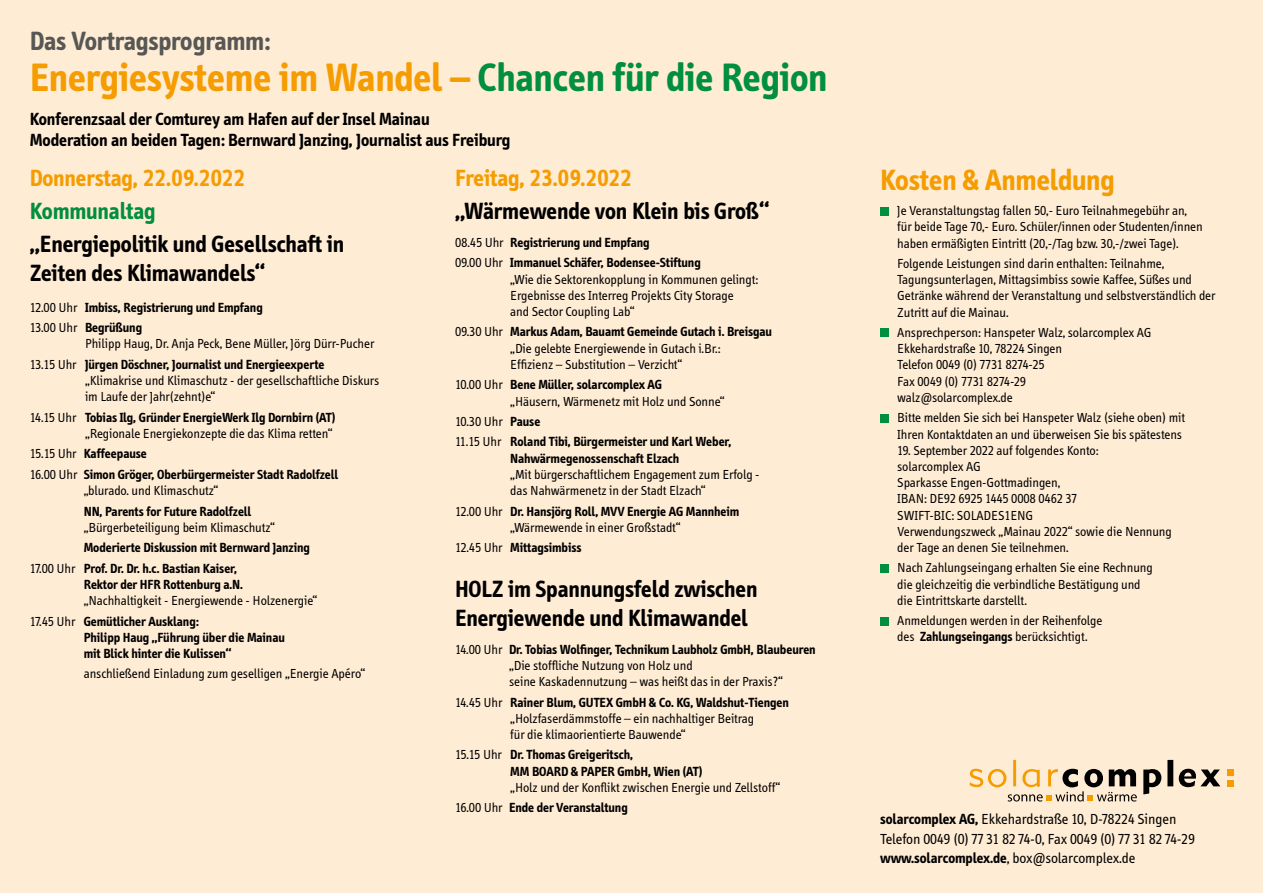
<style>
.page{position:relative;width:1263px;height:893px;background:#ffecd4}
.page>*{position:absolute;margin:0;border:0;box-sizing:border-box;transform-origin:0 0}
.t1{font:700 40.5px "Info";color:#f59c00}
.t2{font:700 30px "Info";color:#f59c00}
.t3{font:700 27px "Info";color:#575756}
.t4{font:700 24px/28.8px "Info";color:#000}
.t5{font:700 24px "Info";color:#f59c00}
.t6{font:700 24px "Info";color:#008e3f}
.t7{font:700 18px/21.6px "Info";color:#000}
.t8{font:15px/19.5px "Info";color:#000}
.t9{font:13.5px/16.2px "Info";color:#000}
.t10{font:700 13.5px/20.4px "Info";color:#000}
.s1{color:#008e3f}
.s2{font-weight:400}
.s3{font-weight:700}
</style>
<div class="page">
<div style="left:880px;top:207px;width:8px;height:8px;background:#008e3f"></div>
<div style="left:880px;top:329px;width:8px;height:8px;background:#008e3f"></div>
<div style="left:880px;top:414px;width:8px;height:8px;background:#008e3f"></div>
<div style="left:880px;top:564px;width:8px;height:8px;background:#008e3f"></div>
<div style="left:880px;top:617px;width:8px;height:8px;background:#008e3f"></div>
<hr style="left:1013px;top:760px;width:3px;height:26px;background:#f59c00">
<svg style="left:1143px;top:769px;width:18px;height:25px"></svg>
<div style="left:1167px;top:760px;width:6px;height:26px;background:#000"></div>
<svg style="left:1179px;top:769px;width:41px;height:18px"></svg>
<svg style="left:1227px;top:769px;width:6px;height:17px"></svg>
<svg style="left:969px;top:769px;width:168px;height:32px"></svg>
<h3 class="t3" style="left:30px;top:26px;width:242px">Das Vortragsprogramm:</h3>
<h1 class="t1" style="left:30px;top:54px;width:799px">Energiesysteme im Wandel – <span class="s1">Chancen für die Region</span></h1>
<h3 class="t7" style="left:30px;top:108px;width:482px">Konferenzsaal der Comturey am Hafen auf der Insel Mainau<br>Moderation an beiden Tagen: Bernward Janzing, Journalist aus Freiburg</h3>
<h3 class="t5" style="left:455px;top:164px;width:178px">Freitag, 23.09.2022</h3>
<h3 class="t4" style="left:455px;top:197px;width:315px">„Wärmewende von Klein bis Groß“</h3>
<p class="t10" style="left:455px;top:232px;width:247px"><span class="s2">08.45 Uhr</span> Registrierung und Empfang<br><span class="s2">09.00 Uhr</span> Immanuel Schäfer, Bodensee-Stiftung</p>
<p class="t9" style="left:510px;top:271px;width:249px">„Wie die Sektorenkopplung in Kommunen gelingt:<br>Ergebnisse des Interreg Projekts City Storage<br>and Sector Coupling Lab“</p>
<p class="t9" style="left:510px;top:324px;width:263px;text-indent:-55px">09.30 Uhr <span class="s3">Markus Adam, Bauamt Gemeinde Gutach i. Breisgau </span>„Die gelebte Energiewende in Gutach i.Br.:<br>Effizienz – Substitution – Verzicht“</p>
<p class="t9" style="left:510px;top:377px;width:216px;text-indent:-55px">10.00 Uhr <span class="s3">Bene Müller, solarcomplex AG<br></span>„Häusern, Wärmenetz mit Holz und Sonne“</p>
<p class="t10" style="left:455px;top:411px;width:278px"><span class="s2">10.30 Uhr</span> Pause<br><span class="s2">11.15 Uhr</span> Roland Tibi, Bürgermeister und Karl Weber,</p>
<p class="t10" style="left:510px;top:448px;width:171px">Nahwärmegenossenschaft Elzach</p>
<p class="t9" style="left:510px;top:466px;width:251px">„Mit bürgerschaftlichem Engagement zum Erfolg - das Nahwärmenetz in der Stadt Elzach“</p>
<p class="t9" style="left:455px;top:503px;width:286px;text-align:center">12.00 Uhr <span class="s3">Dr. Hansjörg Roll, MVV Energie AG Mannheim </span>„Wärmewende in einer Großstadt“</p>
<p class="t10" style="left:455px;top:538px;width:128px"><span class="s2">12.45 Uhr</span> Mittagsimbiss</p>
<h3 class="t4" style="left:455px;top:575px;width:304px">HOLZ im Spannungsfeld zwischen<br>Energiewende und Klimawandel</h3>
<p class="t9" style="left:509px;top:641px;width:308px;text-indent:-54px">14.00 Uhr <span class="s3">Dr. Tobias Wolfinger, Technikum Laubholz GmbH, Blaubeuren </span>„Die stoffliche Nutzung von Holz und<br>seine Kaskadennutzung – was heißt das in der Praxis?“</p>
<p class="t9" style="left:510px;top:694px;width:280px;text-indent:-55px">14.45 Uhr <span class="s3">Rainer Blum, GUTEX GmbH &amp; Co. KG, Waldshut-Tiengen </span>„Holzfaserdämmstoffe – ein nachhaltiger Beitrag<br>für die klimaorientierte Bauwende“</p>
<p class="t10" style="left:510px;top:747px;width:194px;line-height:16.2px;text-indent:-55px"><span class="s2">15.15 Uhr</span> Dr. Thomas Greigeritsch,<br>MM BOARD &amp; PAPER GmbH, Wien (AT)</p>
<p class="t9" style="left:455px;top:777px;width:327px;line-height:20.4px;text-indent:55px">„Holz und der Konflikt zwischen Energie und Zellstoff“<br>16.00 Uhr <span class="s3">Ende der Veranstaltung</span></p>
<h3 class="t5" style="left:30px;top:164px;width:217px">Donnerstag, 22.09.2022</h3>
<h3 class="t6" style="left:30px;top:197px;width:127px">Kommunaltag</h3>
<h3 class="t4" style="left:30px;top:230px;width:316px">„Energiepolitik und Gesellschaft in<br>Zeiten des Klimawandels“</h3>
<p class="t10" style="left:30px;top:297px;width:234px"><span class="s2">12.00 Uhr</span> Imbiss, Registrierung und Empfang<br><span class="s2">13.00 Uhr</span> Begrüßung</p>
<p class="t9" style="left:30px;top:334px;width:346px;line-height:20.4px;text-indent:55px">Philipp Haug, Dr. Anja Peck, Bene Müller, Jörg Dürr-Pucher<br>13.15 Uhr <span class="s3">Jürgen Döschner, Journalist und Energieexperte</span></p>
<p class="t9" style="left:85px;top:373px;width:296px">„Klimakrise und Klimaschutz - der gesellschaftliche Diskurs im Laufe der Jahr(zehnt)e“</p>
<p class="t9" style="left:30px;top:409px;width:307px;text-align:right">14.15 Uhr <span class="s3">Tobias Ilg, Gründer EnergieWerk Ilg Dornbirn (AT) </span>„Regionale Energiekonzepte die das Klima retten“</p>
<p class="t10" style="left:30px;top:444px;width:310px"><span class="s2">15.15 Uhr</span> Kaffeepause<br><span class="s2">16.00 Uhr</span> Simon Gröger, Oberbürgermeister Stadt Radolfzell</p>
<p class="t9" style="left:84px;top:483px;width:136px">„blurado. und Klimaschutz“</p>
<p class="t10" style="left:84px;top:501px;width:169px">NN, Parents for Future Radolfzell</p>
<p class="t9" style="left:84px;top:519px;width:193px">„Bürgerbeteiligung beim Klimaschutz“</p>
<p class="t10" style="left:30px;top:538px;width:282px;text-indent:54px">Moderierte Diskussion mit Bernward Janzing<br><span class="s2">17.00 Uhr</span> Prof. Dr. Dr. h.c. Bastian Kaiser,</p>
<p class="t10" style="left:84px;top:574px;width:161px">Rektor der HFR Rottenburg a.N.</p>
<p class="t9" style="left:30px;top:591px;width:289px;line-height:20.4px;text-indent:54px">„Nachhaltigkeit - Energiewende - Holzenergie“<br>17.45 Uhr <span class="s3">Gemütlicher Ausklang:</span></p>
<p class="t10" style="left:84px;top:629px;width:202px;line-height:16.2px">Philipp Haug „Führung über die Mainau mit Blick hinter die Kulissen“</p>
<p class="t9" style="left:84px;top:666px;width:283px">anschließend Einladung zum geselligen „Energie Apéro“</p>
<h2 class="t2" style="left:880px;top:163px;width:236px">Kosten &amp; Anmeldung</h2>
<p class="t9" style="left:897px;top:203px;width:307px">Je Veranstaltungstag fallen 50,- Euro Teilnahmegebühr an, für beide Tage 70,- Euro. Schüler/innen oder Studenten/innen haben ermäßigten Eintritt (20,-/Tag bzw. 30,-/zwei Tage).</p>
<p class="t9" style="left:897px;top:256px;width:320px">Folgende Leistungen sind darin enthalten: Teilnahme, Tagungsunterlagen, Mittagsimbiss sowie Kaffee, Süßes und Getränke während der Veranstaltung und selbstverständlich der Zutritt auf die Mainau.</p>
<p class="t9" style="left:897px;top:325px;width:256px">Ansprechperson: Hanspeter Walz, solarcomplex AG<br>Ekkehardstraße 10, 78224 Singen<br>Telefon 0049 (0) 7731 8274-25<br>Fax 0049 (0) 7731 8274-29<br>walz@solarcomplex.de</p>
<p class="t9" style="left:897px;top:410px;width:289px">Bitte melden Sie sich bei Hanspeter Walz (siehe oben) mit<br>Ihren Kontaktdaten an und überweisen Sie bis spätestens</p>
<p class="t9" style="left:897px;top:442px;width:276px">19. September 2022 auf folgendes Konto:<br>solarcomplex AG<br>Sparkasse Engen-Gottmadingen,<br>IBAN: DE92 6925 1445 0008 0462 37<br>SWIFT-BIC: SOLADES1ENG<br>Verwendungszweck „Mainau 2022“ sowie die Nennung der Tage an denen Sie teilnehmen.</p>
<p class="t9" style="left:897px;top:560px;width:257px">Nach Zahlungseingang erhalten Sie eine Rechnung die gleichzeitig die verbindliche Bestätigung und die Eintrittskarte darstellt.</p>
<p class="t9" style="left:897px;top:613px;width:207px">Anmeldungen werden in der Reihenfolge des <span class="s3">Zahlungseingangs</span> berücksichtigt.</p>
<p class="t8" style="left:880px;top:810px;width:316px"><span class="s3">solarcomplex AG,</span> Ekkehardstraße 10, D-78224 Singen<br>Telefon 0049 (0) 77 31 82 74-0, Fax 0049 (0) 77 31 82 74-29 <span class="s3">www.solarcomplex.de</span>, box@solarcomplex.de</p>
</div>
